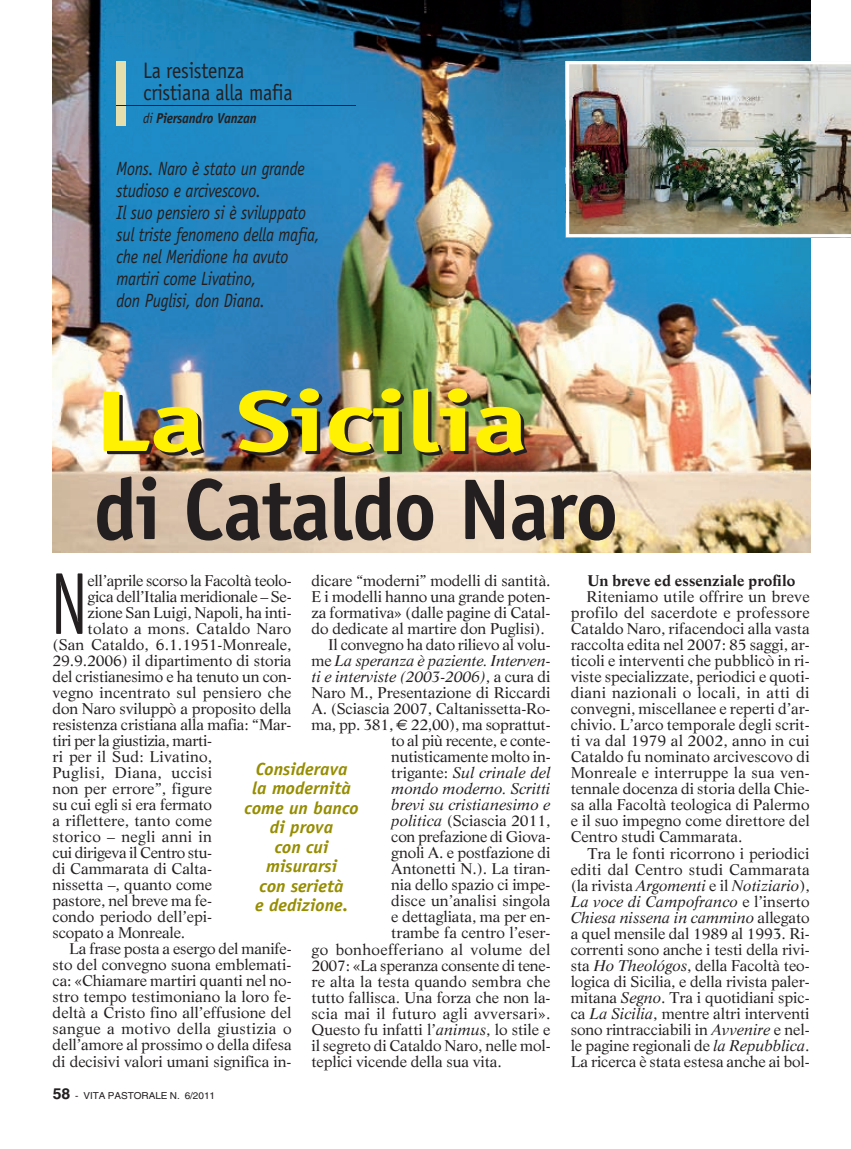
<style>
.page{position:relative;width:851px;height:1149px;background:#fff}
.page>*{position:absolute;margin:0;border:0;box-sizing:border-box;transform-origin:0 0}
.t1{font:88.2px "Officina Sans Book+LJXAJC";color:#231f20;scale:.73 1}
.t2{font:86.4px/84.9px "Officina Sans Bold+IQONSM";letter-spacing:-.02em;color:#231f20;scale:1.35 1}
.t3{font:22.35px/22.4px "Officina Sans Book+LJXAJC";letter-spacing:-.015em;color:#231f20;scale:.89 1}
.t4{font:19.2px/22px "Officina Sans Book Italic+MVQJXZ";letter-spacing:-.015em;color:#231f20;scale:.87 1}
.t5{font:17.55px/19.5px "Officina Sans Bold Italic+NAGOYH";color:#968d00;text-align:center;scale:1.04 1}
.t6{font:15.15px/16px "Life Roman+CFBYBK";letter-spacing:-.01em;color:#231f20;text-align:justify;scale:1.04 1}
.t7{font:15.15px/16px "Life Italic+RJKNVY";letter-spacing:-.01em;color:#231f20;text-align:justify;scale:1.04 1}
.t8{font:15.15px/16px "Life Roman+CFBYBK";letter-spacing:.01em;color:#231f20;text-align:right;scale:1.04 1}
.t9{font:15.15px "Life Roman+CFBYBK";letter-spacing:.02em;color:#231f20;scale:1.04 1}
.t10{font:15.15px "Life Roman+CFBYBK";letter-spacing:.015em;color:#231f20;scale:1.04 1}
.t11{font:15.15px "Life Bold+HUMYKE";color:#231f20;scale:1.04 1}
.t12{font:15.15px "Life Roman+CFBYBK";letter-spacing:.025em;color:#231f20;scale:1.04 1}
.t13{font:14.4px "Officina Sans Bold Italic+NAGOYH";letter-spacing:-.015em;color:#231f20;scale:.92 1}
.t14{font:9.6px "Helvetica+ORWTFI";letter-spacing:-.005em;color:#231f20;scale:1.04 1}
.s1{font-family:"Officina Sans Book Italic+MVQJXZ"}
.s2{font-family:"Life Roman+CFBYBK"}
.s3{font-family:"Eurofont+KIFLMU"}
.s4{font-family:"Life Italic+RJKNVY"}
.s5{font-family:"Helvetica Bold+BRSNFO";font-size:15.15px}
</style>
<div class="page">
<img style="left:52px;top:0;width:757px;height:552px">
<div style="left:116px;top:61px;width:10px;height:64px;background:#e5dfad"></div>
<hr style="left:116px;top:105px;width:239px;height:1px;background:#231f20">
<img style="left:566px;top:61px;width:284px;height:176px">
<h3 class="t3" style="left:143px;top:61px;width:169px">La resistenza cristiana alla mafia</h3>
<p class="t13" style="left:143px;top:113px;width:125px"><span class="s1">di</span> Piersandro Vanzan</p>
<p class="t4" style="left:116px;top:158px;width:235px">Mons. Naro è stato un grande studioso e arcivescovo.<br>Il suo pensiero si è sviluppato sul triste fenomeno della mafia, che nel Meridione ha avuto martiri come Livatino,<br>don Puglisi, don Diana.</p>
<h2 class="t2" style="left:94px;top:389px;width:390px">La Sicilia<br>di Cataldo Naro</h2>
<h1 class="t1" style="left:51px;top:570px;width:52px">N</h1>
<p class="t6" style="left:88px;top:573px;width:198px">ell’aprile scorso la Facoltà teolo-</p>
<p class="t6" style="left:311px;top:573px;width:231px">dicare “moderni” modelli di santità.</p>
<p class="t6" style="left:311px;top:589px;width:231px">E i modelli hanno una grande poten-</p>
<p class="t6" style="left:311px;top:605px;width:231px">za formativa» (dalle pagine di Catal-</p>
<p class="t6" style="left:311px;top:621px;width:226px">do dedicate al martire don Puglisi).</p>
<p class="t6" style="left:328px;top:637px;width:215px">Il convegno ha dato rilievo al volu-</p>
<p class="t7" style="left:311px;top:653px;width:231px"><span class="s2">me</span> La speranza è paziente. Interven&shy;ti e interviste (2003-2006)<span class="s2">, a cura di</span></p>
<p class="t6" style="left:311px;top:685px;width:231px;text-align:right">Naro M., Presentazione di Riccardi<br>A. (Sciascia 2007, Caltanissetta-Ro&shy;ma, pp. 381, <span class="s3">H</span> 22,00), ma soprattut&shy;to al più recente, e conte&shy;nutisticamente molto in-</p>
<p class="t7" style="left:391px;top:766px;width:155px"><span class="s2">trigante:</span> Sul crinale del mondo moderno. Scritti brevi su cristianesimo e</p>
<p class="t6" style="left:391px;top:814px;width:155px"><span class="s4">politica</span> (Sciascia 2011,</p>
<p class="t6" style="left:391px;top:830px;width:155px">con prefazione di Giova-</p>
<p class="t6" style="left:391px;top:846px;width:155px">gnoli A. e postfazione di</p>
<p class="t6" style="left:391px;top:862px;width:154px">Antonetti N.). La tiran-</p>
<p class="t6" style="left:391px;top:878px;width:154px">nia dello spazio ci impe-</p>
<p class="t6" style="left:391px;top:894px;width:155px">disce un’analisi singola</p>
<p class="t6" style="left:391px;top:910px;width:155px">e dettagliata, ma per en-</p>
<p class="t6" style="left:391px;top:926px;width:155px">trambe fa centro l’eser-</p>
<p class="t9" style="left:311px;top:942px;width:231px">go bonhoefferiano al volume del</p>
<p class="t6" style="left:311px;top:958px;width:231px">2007: «La speranza consente di tene-</p>
<p class="t6" style="left:311px;top:974px;width:231px">re alta la testa quando sembra che</p>
<p class="t6" style="left:311px;top:990px;width:231px">tutto fallisca. Una forza che non la-</p>
<p class="t10" style="left:311px;top:1006px;width:231px">scia mai il futuro agli avversari».</p>
<p class="t6" style="left:311px;top:1022px;width:231px">Questo fu infatti l’<span class="s4">animus</span>, lo stile e</p>
<p class="t6" style="left:311px;top:1038px;width:231px">il segreto di Cataldo Naro, nelle mol-</p>
<p class="t6" style="left:311px;top:1054px;width:184px">teplici vicende della sua vita.</p>
<p class="t6" style="left:88px;top:589px;width:198px">gica dell’Italia meridionale – Se-</p>
<p class="t6" style="left:88px;top:605px;width:198px">zione San Luigi, Napoli, ha inti-</p>
<p class="t8" style="left:88px;top:621px;width:197px">tolato a mons. Cataldo Naro</p>
<p class="t6" style="left:52px;top:637px;width:231px">(San Cataldo, 6.1.1951-Monreale,</p>
<p class="t6" style="left:52px;top:653px;width:231px">29.9.2006) il dipartimento di storia</p>
<p class="t6" style="left:52px;top:669px;width:231px">del cristianesimo e ha tenuto un con-</p>
<p class="t8" style="left:52px;top:685px;width:231px">vegno incentrato sul pensiero che</p>
<p class="t6" style="left:52px;top:701px;width:231px">don Naro sviluppò a proposito della</p>
<p class="t6" style="left:52px;top:717px;width:231px">resistenza cristiana alla mafia: “Mar-</p>
<p class="t6" style="left:52px;top:733px;width:155px">tiri per la giustizia, marti-</p>
<p class="t8" style="left:52px;top:749px;width:155px">ri per il Sud: Livatino,</p>
<p class="t12" style="left:52px;top:766px;width:155px">Puglisi, Diana, uccisi</p>
<p class="t6" style="left:52px;top:781px;width:155px">non per errore”, figure</p>
<p class="t6" style="left:52px;top:797px;width:155px">su cui egli si era fermato</p>
<p class="t6" style="left:52px;top:813px;width:155px">a riflettere, tanto come</p>
<p class="t9" style="left:52px;top:830px;width:155px">storico – negli anni in</p>
<p class="t6" style="left:52px;top:845px;width:155px">cui dirigeva il Centro stu-</p>
<p class="t6" style="left:52px;top:861px;width:155px">di Cammarata di Calta-</p>
<p class="t6" style="left:52px;top:877px;width:155px">nissetta –, quanto come</p>
<p class="t6" style="left:52px;top:893px;width:155px">pastore, nel breve ma fe-</p>
<p class="t6" style="left:52px;top:909px;width:155px">condo periodo dell’epi-</p>
<p class="t6" style="left:52px;top:925px;width:129px">scopato a Monreale.</p>
<p class="t6" style="left:69px;top:941px;width:215px">La frase posta a esergo del manife-</p>
<p class="t6" style="left:52px;top:957px;width:231px">sto del convegno suona emblemati-</p>
<p class="t6" style="left:52px;top:974px;width:231px">ca: «Chiamare martiri quanti nel no-</p>
<p class="t6" style="left:52px;top:990px;width:231px">stro tempo testimoniano la loro fe-</p>
<p class="t6" style="left:52px;top:1006px;width:231px">deltà a Cristo fino all’effusione del</p>
<p class="t9" style="left:52px;top:1022px;width:231px">sangue a motivo della giustizia o</p>
<p class="t6" style="left:52px;top:1038px;width:231px">dell’amore al prossimo o della difesa</p>
<p class="t6" style="left:52px;top:1054px;width:231px">di decisivi valori umani significa in-</p>
<p class="t5" style="left:244px;top:760px;width:111px">Considerava<br>la modernità come un banco di prova<br>con cui misurarsi<br>con serietà<br>e dedizione.</p>
<p class="t14" style="left:53px;top:1091px;width:158px"><span class="s5">58</span> - VITA PASTORALE N. 6/2011</p>
<p class="t11" style="left:587px;top:574px;width:201px">Un breve ed essenziale profilo</p>
<p class="t6" style="left:570px;top:590px;width:231px;text-indent:16px">Riteniamo utile offrire un breve profilo del sacerdote e professore Cataldo Naro, rifacendoci alla vasta raccolta edita nel 2007: 85 saggi, ar&shy;ticoli e interventi che pubblicò in ri&shy;viste specializzate, periodici e quoti&shy;diani nazionali o locali, in atti di convegni, miscellanee e reperti d’ar&shy;chivio. L’arco temporale degli scrit&shy;ti va dal 1979 al 2002, anno in cui Cataldo fu nominato arcivescovo di Monreale e interruppe la sua ven&shy;tennale docenza di storia della Chie&shy;sa alla Facoltà teologica di Palermo e il suo impegno come direttore del Centro studi Cammarata.</p>
<p class="t8" style="left:570px;top:846px;width:231px">Tra le fonti ricorrono i periodici editi dal Centro studi Cammarata</p>
<p class="t7" style="left:570px;top:878px;width:231px"><span class="s2">(la rivista</span> Argomenti <span class="s2">e il</span> Notiziario<span class="s2">), </span>La voce di Campofranco <span class="s2">e l’inserto </span>Chiesa nissena in cammino <span class="s2">allegato</span></p>
<p class="t6" style="left:570px;top:926px;width:231px">a quel mensile dal 1989 al 1993. Ri&shy;correnti sono anche i testi della rivi&shy;sta <span class="s4">Ho Theológos</span>, della Facoltà teo&shy;logica di Sicilia, e della rivista paler&shy;mitana <span class="s4">Segno</span>. Tra i quotidiani spic&shy;ca <span class="s4">La Sicilia</span>, mentre altri interventi sono rintracciabili in <span class="s4">Avvenire</span> e nel&shy;le pagine regionali de <span class="s4">la Repubblica</span>.<br>La ricerca è stata estesa anche ai bol-</p>
</div>
